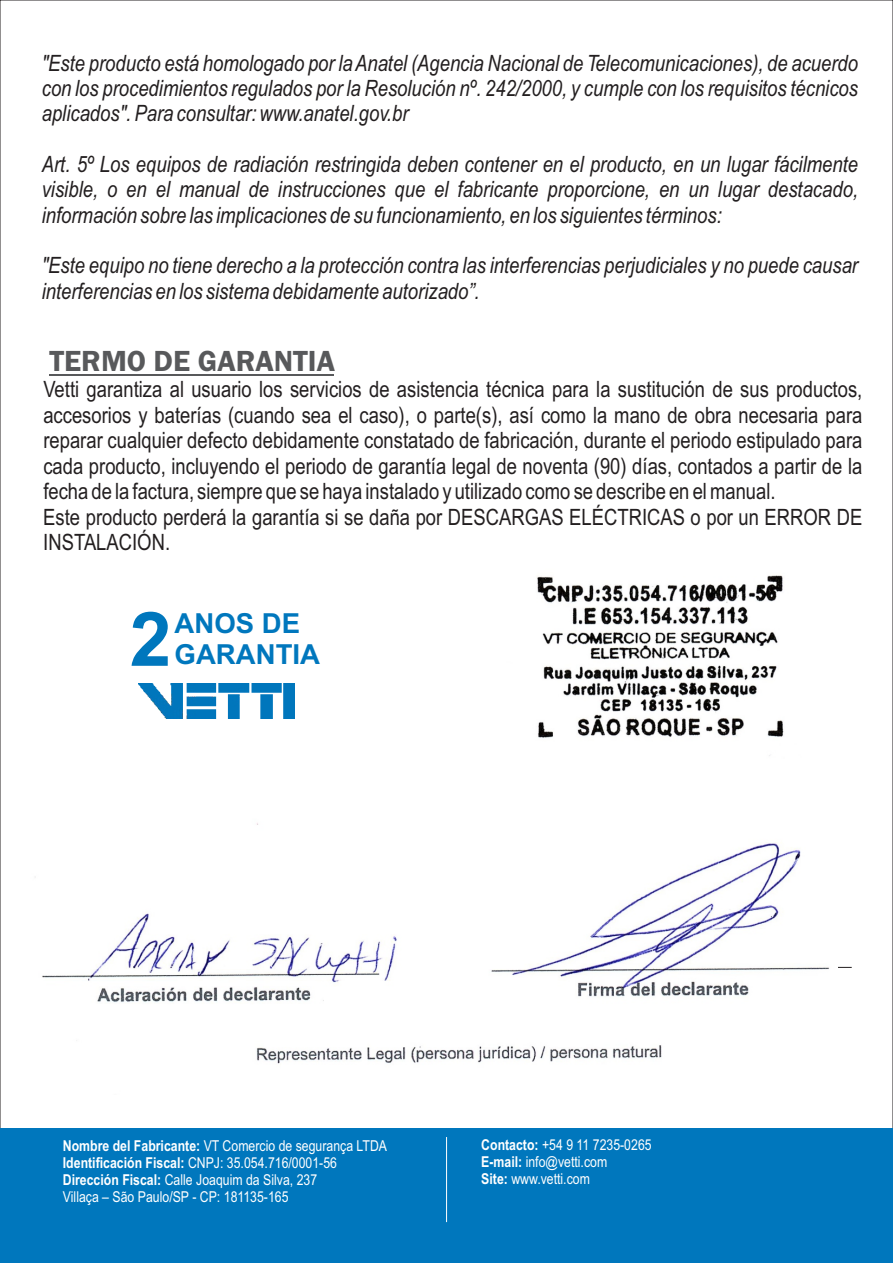
<style>
.page{position:relative;width:893px;height:1263px;background:#fff}
.page>*{position:absolute;margin:0;border:0;box-sizing:border-box;transform-origin:0 0}
.t1{font:700 75.15px "Arial";color:#0077bd}
.t2{font:600 30.15px "Franklin Gothic";color:#58595b}
.t3{font:700 27.6px/30.8px "Arial";color:#0077bd}
.t4{font:italic 22.5px/25.3px "Arial Narrow";color:#231f20;text-align:justify}
.t5{font:22.5px/25.5px "Arial Narrow";color:#231f20}
.t6{font:15px/17.1px "Arial Narrow";color:#fff}
.s1{font-weight:700}
</style>
<div class="page">
<hr style="left:49px;top:374px;width:285px;height:1px;background:#58595b">
<img style="left:139px;top:683px;width:155px;height:35px">
<hr style="left:504px;top:967px;width:348px;height:1px;background:#231f20">
<div style="left:0;top:1129px;width:893px;height:134px;background:#0077bd"></div>
<hr style="left:446px;top:1137px;width:1px;height:85px;background:#fff">
<img style="left:42px;top:823px;width:795px;height:241px">
<img style="left:537px;top:575px;width:247px;height:181px">
<p class="t4" style="left:42px;top:52px;width:818px">"Este producto está homologado por la Anatel (Agencia Nacional de Telecomunicaciones), de acuerdo con los procedimientos regulados por la Resolución nº. 242/2000, y cumple con los requisitos técnicos aplicados". Para consultar: www.anatel.gov.br</p>
<p class="t4" style="left:42px;top:154px;width:818px">Art. 5º Los equipos de radiación restringida deben contener en el producto, en un lugar fácilmente visible, o en el manual de instrucciones que el fabricante proporcione, en un lugar destacado, información sobre las implicaciones de su funcionamiento, en los siguientes términos:</p>
<p class="t4" style="left:42px;top:255px;width:818px">"Este equipo no tiene derecho a la protección contra las interferencias perjudiciales y no puede causar interferencias en los sistema debidamente autorizado”.</p>
<h2 class="t2" style="left:49px;top:350px;width:287px">TERMO DE GARANTIA</h2>
<p class="t5" style="left:43px;top:379px;width:821px">Vetti garantiza al usuario los servicios de asistencia técnica para la sustitución de sus productos, accesorios y baterías (cuando sea el caso), o parte(s), así como la mano de obra necesaria para reparar cualquier defecto debidamente constatado de fabricación, durante el periodo estipulado para cada producto, incluyendo el periodo de garantía legal de noventa (90) días, contados a partir de la fecha de la factura, siempre que se haya instalado y utilizado como se describe en el manual.<br>Este producto perderá la garantía si se daña por DESCARGAS ELÉCTRICAS o por un ERROR DE INSTALACIÓN.</p>
<h1 class="t1" style="left:130px;top:611px;width:43px">2</h1>
<p class="t3" style="left:175px;top:611px;width:147px">ANOS DE<br>GARANTIA</p>
<p class="t6" style="left:63px;top:1138px;width:326px"><span class="s1">Nombre del Fabricante:</span> VT Comercio de segurança LTDA <span class="s1">Identificación Fiscal:</span> CNPJ: 35.054.716/0001-56<br><span class="s1">Dirección Fiscal:</span> Calle Joaquim da Silva, 237<br>Villaça – São Paulo/SP - CP: 181135-165</p>
<p class="t6" style="left:481px;top:1137px;width:172px"><span class="s1">Contacto:</span> +54 9 11 7235-0265<br><span class="s1">E-mail:</span> info@vetti.com<br><span class="s1">Site:</span> www.vetti.com</p>
</div>
